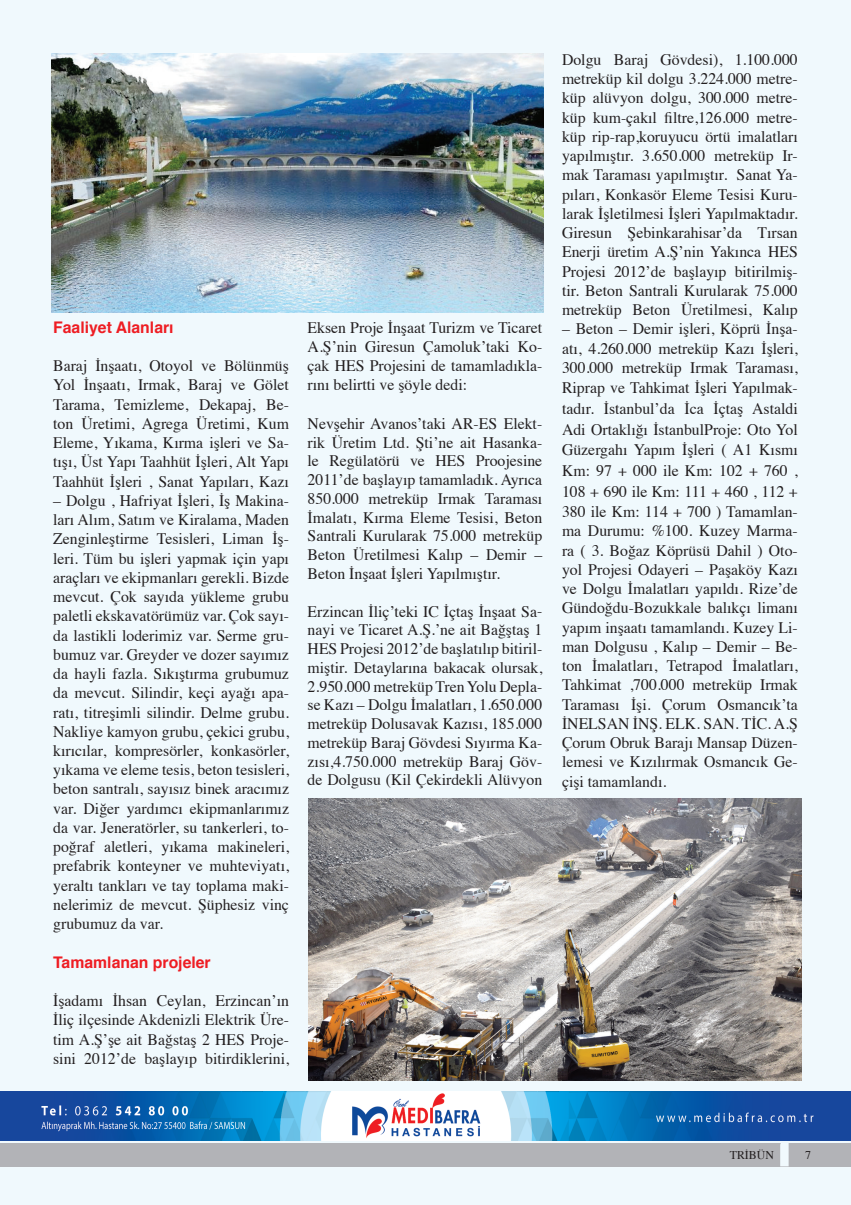
<style>
.page{position:relative;width:851px;height:1205px;background:#fff}
.page>*{position:absolute;margin:0;border:0;box-sizing:border-box;transform-origin:0 0}
.t1{font:16px/19.2px "Times";color:#231f20;text-align:justify}
.t2{font:700 16px "Helvetica";color:#ee1d23}
.t3{font:11.88px "Times";color:#231f20}
</style>
<div class="page">
<div style="left:0;top:0;width:850px;height:1205px;background:#f0f9fd"></div>
<img style="left:0;top:1091px;width:850px;height:50px">
<div style="left:0;top:1143px;width:850px;height:23px;background:#b2b3b7"></div>
<svg style="left:780px;top:1143px;width:8px;height:23px"></svg>
<img style="left:308px;top:799px;width:493px;height:281px">
<img style="left:51px;top:53px;width:492px;height:259px">
<p class="t2" style="left:53px;top:314px;width:122px">Faaliyet Alanları</p>
<p class="t1" style="left:53px;top:355px;width:237px">Baraj İnşaatı, Otoyol ve Bölünmüş Yol İnşaatı, Irmak, Baraj ve Gölet Tarama, Temizleme, Dekapaj, Be&shy;ton Üretimi, Agrega Üretimi, Kum Eleme, Yıkama, Kırma işleri ve Sa&shy;tışı, Üst Yapı Taahhüt İşleri, Alt Yapı Taahhüt İşleri , Sanat Yapıları, Kazı</p>
<p class="t1" style="left:53px;top:489px;width:237px">– Dolgu , Hafriyat İşleri, İş Makina&shy;ları Alım, Satım ve Kiralama, Maden Zenginleştirme Tesisleri, Liman İş&shy;leri. Tüm bu işleri yapmak için yapı araçları ve ekipmanları gerekli. Bizde mevcut. Çok sayıda yükleme grubu paletli ekskavatörümüz var. Çok sayı&shy;da lastikli loderimiz var. Serme gru&shy;bumuz var. Greyder ve dozer sayımız da hayli fazla. Sıkıştırma grubumuz da mevcut. Silindir, keçi ayağı apa&shy;ratı, titreşimli silindir. Delme grubu.<br>Nakliye kamyon grubu, çekici grubu, kırıcılar, kompresörler, konkasörler, yıkama ve eleme tesis, beton tesisleri, beton santralı, sayısız binek aracımız var. Diğer yardımcı ekipmanlarımız da var. Jeneratörler, su tankerleri, to&shy;poğraf aletleri, yıkama makineleri, prefabrik konteyner ve muhteviyatı, yeraltı tankları ve tay toplama maki&shy;nelerimiz de mevcut. Şüphesiz vinç grubumuz da var.</p>
<p class="t2" style="left:53px;top:949px;width:159px">Tamamlanan projeler</p>
<p class="t1" style="left:53px;top:989px;width:237px">İşadamı İhsan Ceylan, Erzincan’ın İliç ilçesinde Akdenizli Elektrik Üre&shy;tim A.Ş’şe ait Bağstaş 2 HES Proje&shy;sini 2012’de başlayıp bitirdiklerini,</p>
<p class="t1" style="left:307px;top:316px;width:236px">Eksen Proje İnşaat Turizm ve Ticaret A.Ş’nin Giresun Çamoluk’taki Ko&shy;çak HES Projesini de tamamladıkla&shy;rını belirtti ve şöyle dedi:</p>
<p class="t1" style="left:307px;top:413px;width:236px;line-height:18.8px">Nevşehir Avanos’taki AR-ES Elekt&shy;rik Üretim Ltd. Şti’ne ait Hasanka&shy;le Regülatörü ve HES Proojesine 2011’de başlayıp tamamladık. Ayrıca 850.000 metreküp Irmak Taraması İmalatı, Kırma Eleme Tesisi, Beton Santrali Kurularak 75.000 metreküp Beton Üretilmesi Kalıp – Demir – Beton İnşaat İşleri Yapılmıştır.</p>
<p class="t1" style="left:307px;top:600px;width:236px;line-height:18.8px">Erzincan İliç’teki IC İçtaş İnşaat Sa&shy;nayi ve Ticaret A.Ş.’ne ait Bağştaş 1<br>HES Projesi 2012’de başlatılıp bitiril&shy;miştir. Detaylarına bakacak olursak, 2.950.000 metreküp Tren Yolu Depla&shy;se Kazı – Dolgu İmalatları, 1.650.000 metreküp Dolusavak Kazısı, 185.000 metreküp Baraj Gövdesi Sıyırma Ka&shy;zısı,4.750.000 metreküp Baraj Göv&shy;de Dolgusu (Kil Çekirdekli Alüvyon</p>
<p class="t1" style="left:562px;top:49px;width:237px">Dolgu Baraj Gövdesi), 1.100.000 metreküp kil dolgu 3.224.000 metre&shy;küp alüvyon dolgu, 300.000 metre&shy;küp kum-çakıl filtre,126.000 metre&shy;küp rip-rap,koruyucu örtü imalatları yapılmıştır. 3.650.000 metreküp Ir&shy;mak Taraması yapılmıştır. Sanat Ya&shy;pıları, Konkasör Eleme Tesisi Kuru&shy;larak İşletilmesi İşleri Yapılmaktadır.<br>Giresun Şebinkarahisar’da Tırsan Enerji üretim A.Ş’nin Yakınca HES Projesi 2012’de başlayıp bitirilmiş&shy;tir. Beton Santrali Kurularak 75.000 metreküp Beton Üretilmesi, Kalıp</p>
<p class="t1" style="left:562px;top:318px;width:237px;line-height:19.6px">– Beton – Demir işleri, Köprü İnşa&shy;atı, 4.260.000 metreküp Kazı İşleri, 300.000 metreküp Irmak Taraması, Riprap ve Tahkimat İşleri Yapılmak&shy;tadır. İstanbul’da İca İçtaş Astaldi Adi Ortaklığı İstanbulProje: Oto Yol Güzergahı Yapım İşleri ( A1 Kısmı Km: 97 + 000 ile Km: 102 + 760 , 108 + 690 ile Km: 111 + 460 , 112 + 380 ile Km: 114 + 700 ) Tamamlan&shy;ma Durumu: %100. Kuzey Marma&shy;ra ( 3. Boğaz Köprüsü Dahil ) Oto&shy;yol Projesi Odayeri – Paşaköy Kazı ve Dolgu İmalatları yapıldı. Rize’de Gündoğdu-Bozukkale balıkçı limanı yapım inşaatı tamamlandı. Kuzey Li&shy;man Dolgusu , Kalıp – Demir – Be&shy;ton İmalatları, Tetrapod İmalatları, Tahkimat ,700.000 metreküp Irmak Taraması İşi. Çorum Osmancık’ta İNELSAN İNŞ. ELK. SAN. TİC. A.Ş Çorum Obruk Barajı Mansap Düzen&shy;lemesi ve Kızılırmak Osmancık Ge&shy;çişi tamamlandı.</p>
<p class="t3" style="left:729px;top:1144px;width:46px">TRİBÜN</p>
<p class="t3" style="left:804px;top:1144px;width:7px">7</p>
</div>
